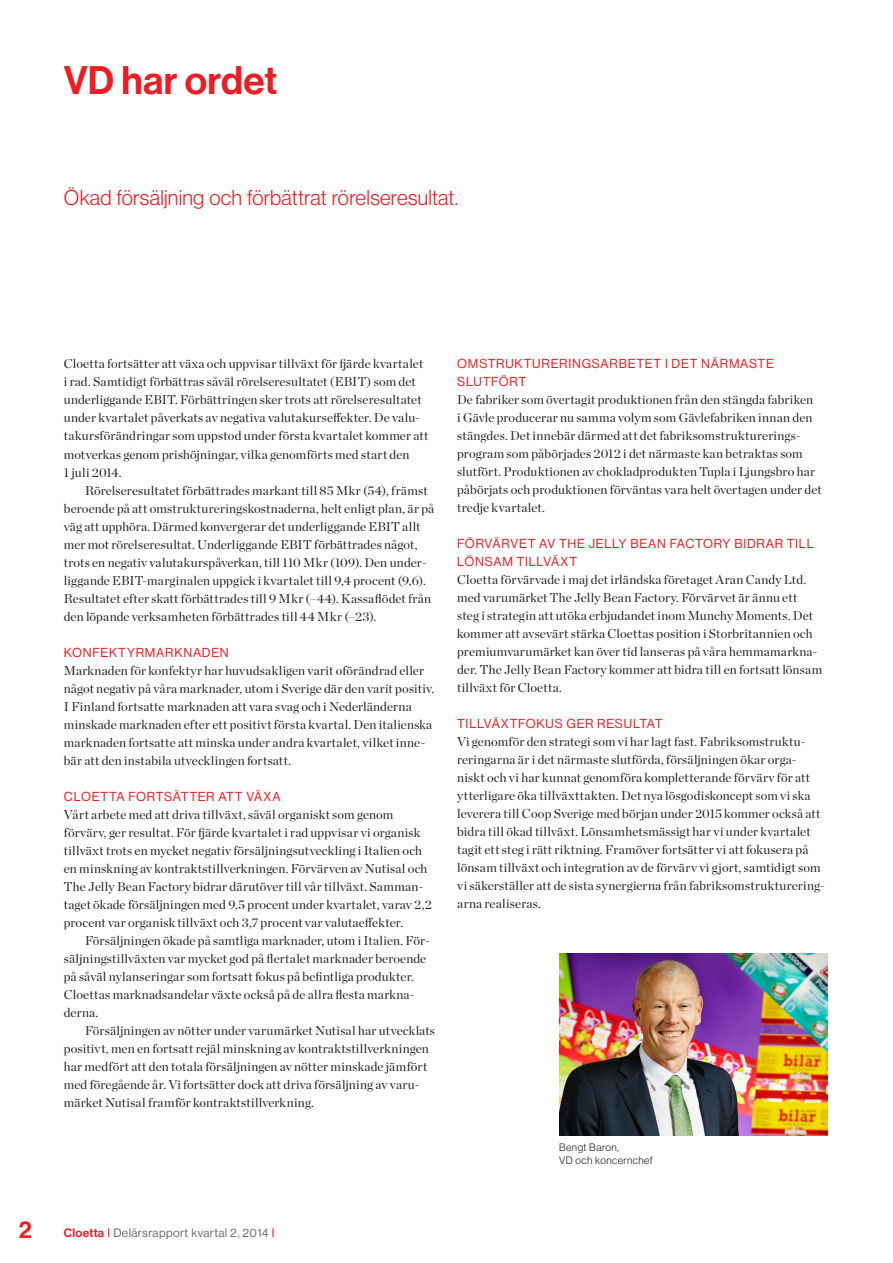
<style>
.page{position:relative;width:893px;height:1263px;background:#fff}
.page>*{position:absolute;margin:0;border:0;box-sizing:border-box;transform-origin:0 0}
.t1{font:39px "N Haas Grotesk DS Std 65 Md";letter-spacing:.01em;color:#ee1d23}
.t2{font:24px "N Haas Grotesk DS Std 65 Md";color:#ee1d23}
.t3{font:21px "N Haas Grotesk DS Std 45 Lt";letter-spacing:.01em;color:#ee1d23}
.t4{font:12.75px/18px "Chronicle Display";letter-spacing:.01em;color:#231f20}
.t5{font:12.75px/18px "N Haas Grotesk DS Std 55 Rg";letter-spacing:.055em;color:#ee1d23}
.t6{font:12px "N Haas Grotesk DS Std 55 Rg";letter-spacing:.03em;color:#6c6d70}
.t7{font:10.5px/13.5px "N Haas Grotesk DS Std 45 Lt";letter-spacing:.045em;color:#231f20}
.s1{font-family:"N Haas Grotesk DS Std 65 Md";color:#ee1d23}
.s2{color:#ee1d23}
</style>
<div class="page">
<img style="left:559px;top:953px;width:269px;height:182px">
<h1 class="t1" style="left:64px;top:58px;width:215px">VD har ordet</h1>
<h3 class="t3" style="left:64px;top:186px;width:396px">Ökad försäljning och förbättrat rörelseresultat.</h3>
<p class="t4" style="left:64px;top:354px;width:366px">Cloetta fortsätter att växa och uppvisar tillväxt för fjärde kvartalet i rad. Samtidigt förbättras såväl rörelseresultatet (EBIT) som det underliggande EBIT. Förbättringen sker trots att rörelseresultatet under kvartalet påverkats av negativa valutakurseffekter. De valu&shy;takursförändringar som uppstod under första kvartalet kommer att motverkas genom prishöjningar, vilka genomförts med start den<br>1 juli 2014.</p>
<p class="t4" style="left:64px;top:480px;width:372px;text-indent:21px">Rörelseresultatet förbättrades markant till 85 Mkr (54), främst beroende på att omstruktureringskostnaderna, helt enligt plan, är på väg att upphöra. Därmed konvergerar det underliggande EBIT allt mer mot rörelseresultat. Underliggande EBIT förbättrades något, trots en negativ valutakurspåverkan, till 110 Mkr (109). Den under&shy;liggande EBIT-marginalen uppgick i kvartalet till 9,4 procent (9,6).<br>Resultatet efter skatt förbättrades till 9 Mkr (–44). Kassaflödet från den löpande verksamheten förbättrades till 44 Mkr (–23).</p>
<p class="t5" style="left:64px;top:643px;width:166px">KONFEKTYRMARKNADEN</p>
<p class="t4" style="left:64px;top:660px;width:372px">Marknaden för konfektyr har huvudsakligen varit oförändrad eller något negativ på våra marknader, utom i Sverige där den varit positiv.<br>I Finland fortsatte marknaden att vara svag och i Nederländerna minskade marknaden efter ett positivt första kvartal. Den italienska marknaden fortsatte att minska under andra kvartalet, vilket inne&shy;bär att den instabila utvecklingen fortsatt.</p>
<p class="t5" style="left:64px;top:787px;width:218px">CLOETTA FORTSÄTTER ATT VÄXA</p>
<p class="t4" style="left:64px;top:804px;width:370px">Vårt arbete med att driva tillväxt, såväl organiskt som genom förvärv, ger resultat. För fjärde kvartalet i rad uppvisar vi organisk tillväxt trots en mycket negativ försäljningsutveckling i Italien och en minskning av kontraktstillverkningen. Förvärven av Nutisal och The Jelly Bean Factory bidrar därutöver till vår tillväxt. Samman&shy;taget ökade försäljningen med 9,5 procent under kvartalet, varav 2,2 procent var organisk tillväxt och 3,7 procent var valutaeffekter.</p>
<p class="t4" style="left:64px;top:930px;width:368px;text-indent:21px">Försäljningen ökade på samtliga marknader, utom i Italien. För&shy;säljningstillväxten var mycket god på flertalet marknader beroende på såväl nylanseringar som fortsatt fokus på befintliga produkter.<br>Cloettas marknadsandelar växte också på de allra flesta markna&shy;derna.</p>
<p class="t4" style="left:64px;top:1020px;width:373px;text-indent:21px">Försäljningen av nötter under varumärket Nutisal har utvecklats positivt, men en fortsatt rejäl minskning av kontraktstillverkningen har medfört att den totala försäljningen av nötter minskade jämfört med föregående år. Vi fortsätter dock att driva försäljning av varu&shy;märket Nutisal framför kontraktstillverkning.</p>
<p class="t5" style="left:457px;top:355px;width:318px">OMSTRUKTURERINGSARBETET I DET NÄRMASTE<br>SLUTFÖRT</p>
<p class="t4" style="left:457px;top:390px;width:366px">De fabriker som övertagit produktionen från den stängda fabriken<br>i Gävle producerar nu samma volym som Gävlefabriken innan den stängdes. Det innebär därmed att det fabriksomstrukturerings&shy;program som påbörjades 2012 i det närmaste kan betraktas som slutfört. Produktionen av chokladprodukten Tupla i Ljungsbro har påbörjats och produktionen förväntas vara helt övertagen under det tredje kvartalet.</p>
<p class="t5" style="left:457px;top:535px;width:358px">FÖRVÄRVET AV THE JELLY BEAN FACTORY BIDRAR TILL<br>LÖNSAM TILLVÄXT</p>
<p class="t4" style="left:457px;top:570px;width:367px">Cloetta förvärvade i maj det irländska företaget Aran Candy Ltd. med varumärket The Jelly Bean Factory. Förvärvet är ännu ett steg i strategin att utöka erbjudandet inom Munchy Moments. Det kommer att avsevärt stärka Cloettas position i Storbritannien och premiumvarumärket kan över tid lanseras på våra hemmamarkna&shy;der. The Jelly Bean Factory kommer att bidra till en fortsatt lönsam tillväxt för Cloetta.</p>
<p class="t5" style="left:457px;top:715px;width:207px">TILLVÄXTFOKUS GER RESULTAT</p>
<p class="t4" style="left:457px;top:732px;width:369px">Vi genomför den strategi som vi har lagt fast. Fabriksomstruktu&shy;reringarna är i det närmaste slutförda, försäljningen ökar orga&shy;niskt och vi har kunnat genomföra kompletterande förvärv för att ytterligare öka tillväxttakten. Det nya lösgodiskoncept som vi ska leverera till Coop Sverige med början under 2015 kommer också att bidra till ökad tillväxt. Lönsamhetsmässigt har vi under kvartalet tagit ett steg i rätt riktning. Framöver fortsätter vi att fokusera på lönsam tillväxt och integration av de förvärv vi gjort, samtidigt som vi säkerställer att de sista synergierna från fabriksomstrukturering&shy;arna realiseras.</p>
<p class="t7" style="left:559px;top:1140px;width:95px">Bengt Baron,<br>VD och koncernchef</p>
<h2 class="t2" style="left:19px;top:1216px;width:15px">2</h2>
<p class="t6" style="left:64px;top:1226px;width:212px"><span class="s1">Cloetta</span> <span class="s2">I</span> Delårsrapport kvartal 2, 2014 <span class="s2">I</span></p>
</div>
